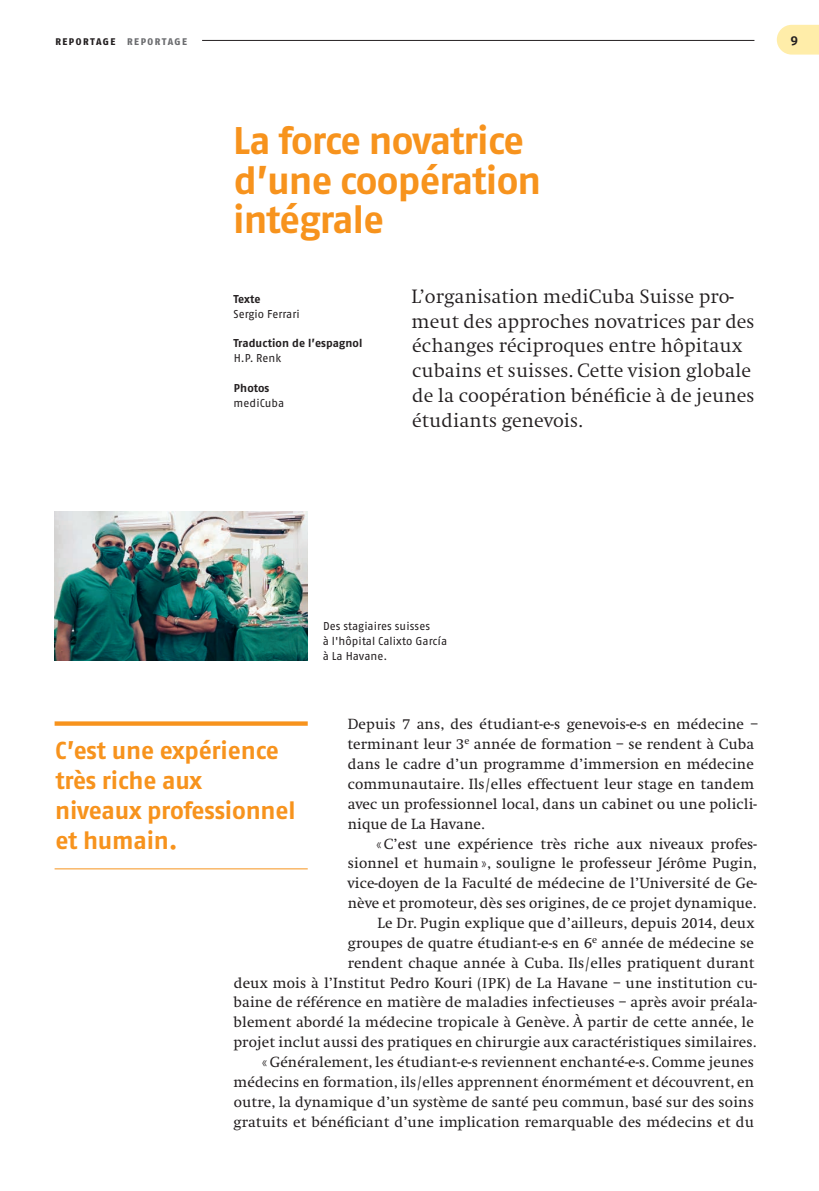
<style>
.page{position:relative;width:819px;height:1191px;background:#fff}
.page>*{position:absolute;margin:0;border:0;box-sizing:border-box;transform-origin:0 0}
.t1{font:700 38.5px/39.7px "Fago OT";letter-spacing:-.025em;color:#f7931d}
.t2{font:700 24.5px/29.8px "Fago OT";letter-spacing:-.01em;color:#f7931d}
.t3{font:300 20.12px/24.8px "Swift";color:#231f20}
.t4{font:15.4px/19.8px "Swift";letter-spacing:.01em;color:#231f20}
.t5{font:700 13.12px "Fago OT";color:#231f20}
.t6{font:11.38px/14.9px "Fago OT";letter-spacing:.005em;color:#231f20}
.t7{font:700 11.38px "Fago OT";letter-spacing:.005em;color:#231f20}
.t8{font:800 9.62px "Fago OT";letter-spacing:.145em;color:#231f20}
.s1{color:#6c6d70}
.s2{font-size:14.88px}
</style>
<div class="page">
<svg style="left:776px;top:25px;width:43px;height:30px"></svg>
<svg style="left:55px;top:721px;width:253px;height:4px"></svg>
<hr style="left:55px;top:868px;width:253px;height:1px;background:#f7931d">
<img style="left:55px;top:511px;width:253px;height:149px">
<hr style="left:94px;top:40px;width:660px;height:1px;background:#231f20">
<div style="left:94px;top:37px;width:108px;height:10px;background:#fff"></div>
<p class="t8" style="left:56px;top:36px;width:133px">REPORTAGE <span class="s1">REPORTAGE</span></p>
<p class="t5" style="left:790px;top:32px;width:9px">9</p>
<h1 class="t1" style="left:233px;top:120px;width:310px">La force novatrice d’une coopération intégrale</h1>
<p class="t7" style="left:233px;top:292px;width:28px">Texte</p>
<p class="t6" style="left:233px;top:306px;width:68px">Sergio Ferrari</p>
<p class="t7" style="left:233px;top:336px;width:130px">Traduction de l’espagnol</p>
<p class="t6" style="left:234px;top:351px;width:49px">H.P. Renk</p>
<p class="t7" style="left:234px;top:381px;width:37px">Photos</p>
<p class="t6" style="left:233px;top:395px;width:52px">mediCuba</p>
<h3 class="t3" style="left:411px;top:284px;width:344px">L’organisation mediCuba Suisse pro&shy;meut des approches novatrices par des échanges réciproques entre hôpitaux cubains et suisses. Cette vision globale de la coopération bénéficie à de jeunes étudiants genevois.</h3>
<p class="t6" style="left:323px;top:619px;width:126px">Des stagiaires suisses<br>à l'hôpital Calixto GarcÍa à La Havane.</p>
<p class="t4" style="left:347px;top:715px;width:412px">Depuis 7 ans, des étudiant-e-s genevois-e-s en médecine – terminant leur 3<sup>e</sup> année de formation – se rendent à Cuba dans le cadre d’un programme d’immersion en médecine communautaire. Ils/elles effectuent leur stage en tandem avec un professionnel local, dans un cabinet ou une policli&shy;nique de La Havane.</p>
<p class="t4" style="left:233px;top:834px;width:525px;text-align:right">«C’est une expérience très riche aux niveaux profes-<br>sionnel et humain», souligne le professeur Jérôme Pugin,<br>vice-doyen de la Faculté de médecine de l’Université de Ge-<br>nève et promoteur, dès ses origines, de ce projet dynamique.<br>Le Dr. Pugin explique que d’ailleurs, depuis 2014, deux<br>groupes de quatre étudiant-e-s en 6<sup>e</sup> année de médecine se<br>rendent chaque année à Cuba. Ils/elles pratiquent durant<br>deux mois à l’Institut Pedro Kouri (<span class="s2">IPK</span>) de La Havane – une institution cu&shy;baine de référence en matière de maladies infectieuses – après avoir préala&shy;blement abordé la médecine tropicale à Genève. À partir de cette année, le projet inclut aussi des pratiques en chirurgie aux caractéristiques similaires. «Généralement, les étudiant-e-s reviennent enchanté-e-s. Comme jeunes médecins en formation, ils/elles apprennent énormément et découvrent, en outre, la dynamique d’un système de santé peu commun, basé sur des soins gratuits et bénéficiant d’une implication remarquable des médecins et du</p>
<h2 class="t2" style="left:55px;top:736px;width:242px">C’est une expérience très riche aux<br>niveaux professionnel et humain.</h2>
</div>
